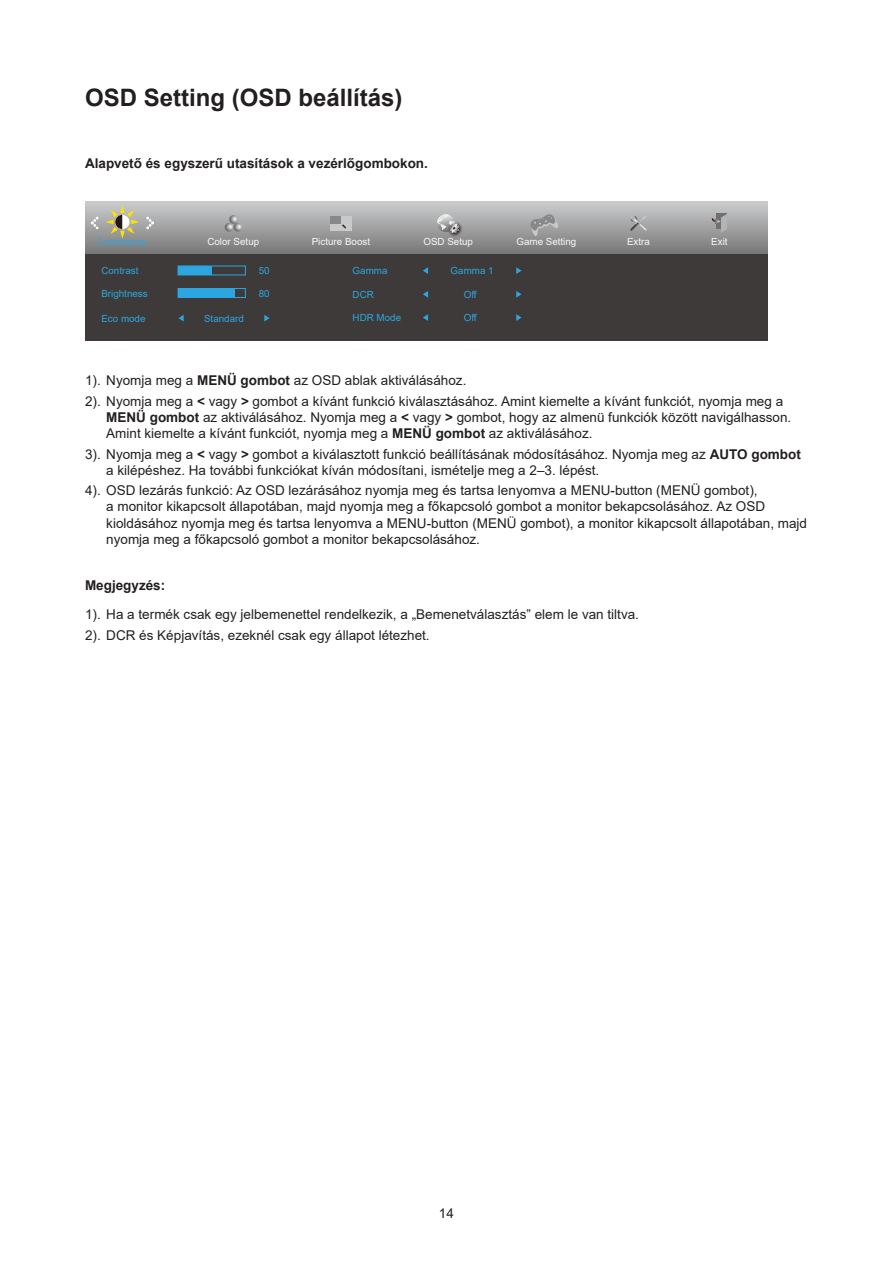
<style>
.page{position:relative;width:893px;height:1263px;background:#fff}
.page>*{position:absolute;margin:0;border:0;box-sizing:border-box;transform-origin:0 0}
.Heading_2{font:700 24px "Arial";color:#231f20}
.t1{font:13.5px/16.2px "Arial";color:#231f20}
.content_bold{font:700 13.5px "Arial";color:#231f20}
.t2{font:9.75px "Arial";color:#2ca6e0}
.t3{font:9.75px "Arial";color:#f7f7f7}
.s1{font-weight:700}
</style>
<div class="page">
<svg style="left:85px;top:202px;width:683px;height:52px;background:#a0a0a1"></svg>
<div style="left:85px;top:254px;width:683px;height:87px;background:#3e3a39"></div>
<svg style="left:91px;top:217px;width:8px;height:12px"></svg>
<svg style="left:146px;top:217px;width:8px;height:12px"></svg>
<svg style="left:105px;top:205px;width:34px;height:34px"></svg>
<svg style="left:225px;top:215px;width:17px;height:17px"></svg>
<div style="left:330px;top:216px;width:21px;height:15px;background:#c8c9ca"></div>
<div style="left:330px;top:216px;width:11px;height:8px;background:#888"></div>
<svg style="left:342px;top:224px;width:4px;height:5px"></svg>
<img style="left:446px;top:220px;width:18px;height:18px">
<svg style="left:437px;top:214px;width:23px;height:19px"></svg>
<svg style="left:712px;top:214px;width:15px;height:19px"></svg>
<svg style="left:630px;top:215px;width:18px;height:17px"></svg>
<div style="left:178px;top:266px;width:34px;height:9px;background:#2ca6e0"></div>
<div style="left:178px;top:288px;width:68px;height:10px;border:1px solid #2ca6e0"></div>
<div style="left:178px;top:288px;width:56px;height:9px;background:#2ca6e0"></div>
<svg style="left:178px;top:315px;width:6px;height:7px"></svg>
<svg style="left:264px;top:315px;width:6px;height:7px"></svg>
<svg style="left:423px;top:267px;width:5px;height:7px"></svg>
<svg style="left:516px;top:267px;width:6px;height:7px"></svg>
<svg style="left:423px;top:291px;width:5px;height:7px"></svg>
<svg style="left:516px;top:291px;width:6px;height:7px"></svg>
<svg style="left:423px;top:314px;width:5px;height:7px"></svg>
<svg style="left:516px;top:314px;width:6px;height:7px"></svg>
<svg style="left:530px;top:214px;width:28px;height:22px"></svg>
<p class="Heading_2" style="left:85px;top:80px;width:319px">OSD Setting (OSD beállítás)</p>
<p class="content_bold" style="left:85px;top:154px;width:344px">Alapvető és egyszerű utasítások a vezérlőgombokon.</p>
<p class="t2" style="left:98px;top:235px;width:50px">Luminance</p>
<p class="t3" style="left:207px;top:235px;width:53px">Color Setup</p>
<p class="t3" style="left:312px;top:235px;width:60px">Picture Boost</p>
<p class="t3" style="left:423px;top:235px;width:51px">OSD Setup</p>
<p class="t3" style="left:516px;top:235px;width:62px">Game Setting</p>
<p class="t3" style="left:627px;top:235px;width:24px">Extra</p>
<p class="t3" style="left:711px;top:235px;width:18px">Exit</p>
<p class="t2" style="left:101px;top:264px;width:39px">Contrast</p>
<p class="t2" style="left:259px;top:264px;width:12px">50</p>
<p class="t2" style="left:101px;top:286px;width:48px">Brightness</p>
<p class="t2" style="left:259px;top:286px;width:12px">80</p>
<p class="t2" style="left:101px;top:312px;width:46px">Eco mode</p>
<p class="t2" style="left:204px;top:312px;width:41px">Standard</p>
<p class="t2" style="left:353px;top:264px;width:36px">Gamma</p>
<p class="t2" style="left:451px;top:264px;width:45px">Gamma 1</p>
<p class="t2" style="left:353px;top:288px;width:23px">DCR</p>
<p class="t2" style="left:464px;top:288px;width:14px">Off</p>
<p class="t2" style="left:353px;top:311px;width:50px">HDR Mode</p>
<p class="t2" style="left:464px;top:311px;width:14px">Off</p>
<p class="t1" style="left:85px;top:372px;width:383px">1). Nyomja meg a <span class="s1">MENÜ gombot</span> az OSD ablak aktiválásához.</p>
<p class="t1" style="left:106px;top:393px;width:687px;text-indent:-21px">2). Nyomja meg a <span class="s1">&lt;</span> vagy <span class="s1">&gt;</span> gombot a kívánt funkció kiválasztásához. Amint kiemelte a kívánt funkciót, nyomja meg a<br><span class="s1">MENÜ gombot</span> az aktiválásához. Nyomja meg a <span class="s1">&lt;</span> vagy <span class="s1">&gt;</span> gombot, hogy az almenü funkciók között navigálhasson.<br>Amint kiemelte a kívánt funkciót, nyomja meg a <span class="s1">MENÜ gombot</span> az aktiválásához.</p>
<p class="t1" style="left:106px;top:446px;width:696px;text-indent:-21px">3). Nyomja meg a <span class="s1">&lt;</span> vagy <span class="s1">&gt;</span> gombot a kiválasztott funkció beállításának módosításához. Nyomja meg az <span class="s1">AUTO gombot </span>a kilépéshez. Ha további funkciókat kíván módosítani, ismételje meg a 2–3. lépést.</p>
<p class="t1" style="left:106px;top:482px;width:702px;text-indent:-21px">4). OSD lezárás funkció: Az OSD lezárásához nyomja meg és tartsa lenyomva a MENU-button (MENÜ gombot),<br>a monitor kikapcsolt állapotában, majd nyomja meg a főkapcsoló gombot a monitor bekapcsolásához. Az OSD kioldásához nyomja meg és tartsa lenyomva a MENU-button (MENÜ gombot), a monitor kikapcsolt állapotában, majd nyomja meg a főkapcsoló gombot a monitor bekapcsolásához.</p>
<p class="content_bold" style="left:85px;top:576px;width:82px">Megjegyzés:</p>
<p class="t1" style="left:85px;top:606px;width:555px">1). Ha a termék csak egy jelbemenettel rendelkezik, a „Bemenetválasztás” elem le van tiltva.</p>
<p class="t1" style="left:85px;top:627px;width:346px">2). DCR és Képjavítás, ezeknél csak egy állapot létezhet.</p>
<p class="t1" style="left:439px;top:1205px;width:17px">14</p>
</div>
